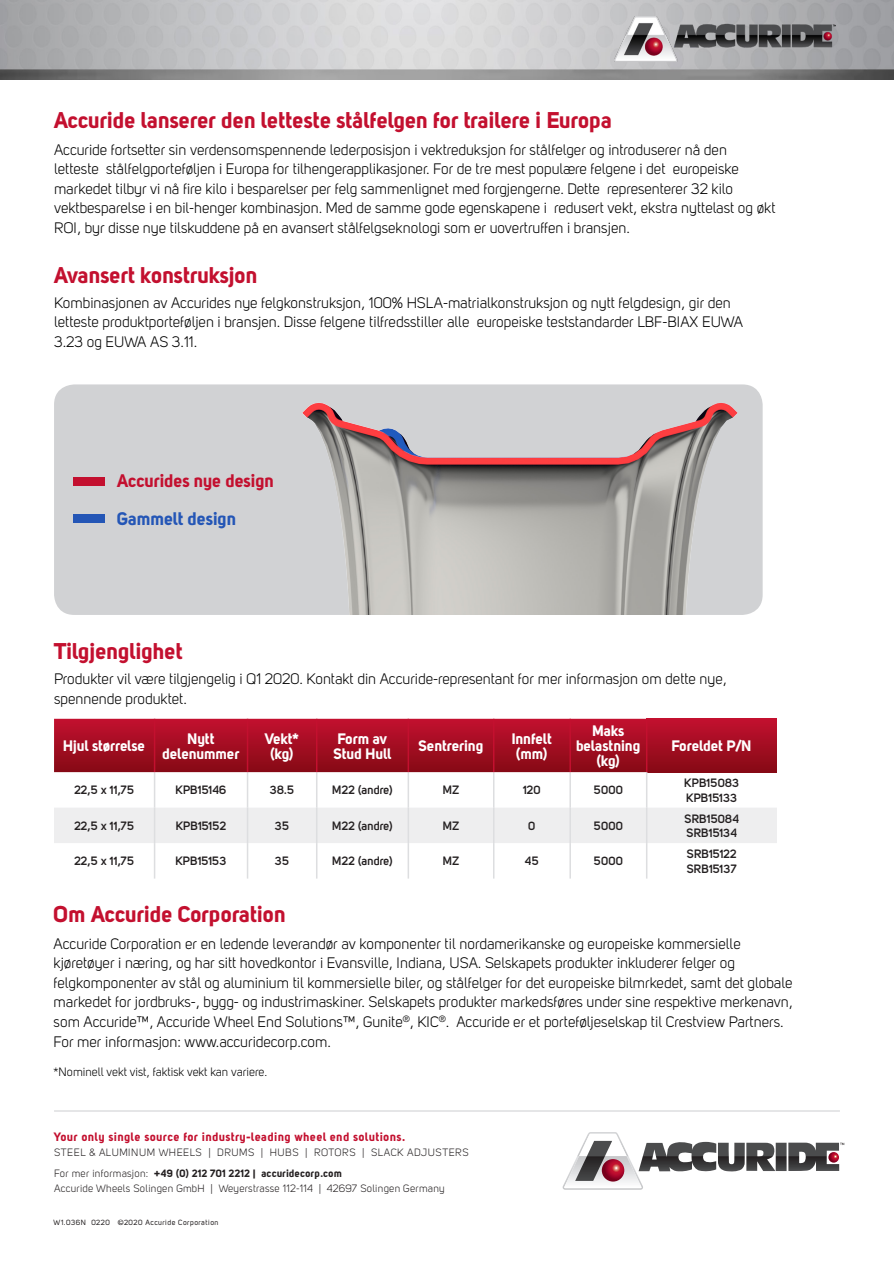
<style>
.page{position:relative;width:894px;height:1263px;background:#fff}
.page>*{position:absolute;margin:0;border:0;box-sizing:border-box;transform-origin:0 0}
.t1{font:22.5px "Uni Sans Bold";color:#c3102f}
.t2{font:18px "Uni Sans Bold";color:#c3102f}
.t3{font:18px "Uni Sans Bold";color:#2456b6}
.t4{font:15px/19.5px "Uni Sans Book";color:#000}
.t5{font:15px/15px "Uni Sans Bold";color:#fff;text-align:center}
.t6{font:700 12px "Uni Sans Semi";color:#231f20}
.t7{font:12px "Uni Sans Bold";letter-spacing:.045em;color:#c3102f}
.t8{font:12px "Uni Sans Book";color:#000}
.t9{font:10.5px "Uni Sans Book";letter-spacing:.025em;color:#231f20}
.t10{font:10.5px "Uni Sans Book";letter-spacing:.05em;color:#231f20}
.t11{font:10.5px "Uni Sans Bold";letter-spacing:.025em;color:#231f20}
.t12{font:7.5px "Uni Sans Regular";letter-spacing:.06em;color:#231f20}
.s1{font-family:"Uni Sans Book"}
</style>
<div class="page">
<div style="left:54px;top:384px;width:708px;height:231px;background:#d1d2d4;border-radius:20px"></div>
<hr style="left:54px;top:1110px;width:785px;height:1px;background:#dddee0">
<svg style="left:775px;top:1142px;width:11px;height:29px"></svg>
<svg style="left:562px;top:1132px;width:213px;height:57px"></svg>
<svg style="left:601px;top:1159px;width:23px;height:22px"></svg>
<svg style="left:788px;top:1142px;width:55px;height:29px"></svg>
<svg style="left:54px;top:719px;width:591px;height:53px;background:#a40d22"></svg>
<div style="left:646px;top:719px;width:130px;height:53px;background:linear-gradient(to bottom,#c2112f,#860a15)"></div>
<div style="left:54px;top:807px;width:722px;height:36px;background:#eeeeef"></div>
<hr style="left:154px;top:772px;width:1px;height:35px;background:#dddee0">
<hr style="left:247px;top:772px;width:1px;height:35px;background:#dddee0">
<hr style="left:316px;top:772px;width:1px;height:35px;background:#dddee0">
<hr style="left:407px;top:772px;width:2px;height:35px;background:#dddee0">
<hr style="left:493px;top:772px;width:1px;height:35px;background:#dddee0">
<hr style="left:569px;top:772px;width:1px;height:35px;background:#dddee0">
<hr style="left:154px;top:843px;width:1px;height:35px;background:#dddee0">
<hr style="left:247px;top:843px;width:1px;height:35px;background:#dddee0">
<hr style="left:316px;top:843px;width:1px;height:35px;background:#dddee0">
<hr style="left:407px;top:843px;width:2px;height:35px;background:#dddee0">
<hr style="left:493px;top:843px;width:1px;height:35px;background:#dddee0">
<hr style="left:569px;top:843px;width:1px;height:35px;background:#dddee0">
<hr style="left:154px;top:719px;width:1px;height:53px;background:#c3102f">
<hr style="left:247px;top:719px;width:1px;height:53px;background:#c3102f">
<hr style="left:316px;top:719px;width:1px;height:53px;background:#c3102f">
<hr style="left:407px;top:719px;width:2px;height:53px;background:#c3102f">
<hr style="left:493px;top:719px;width:1px;height:53px;background:#c3102f">
<hr style="left:569px;top:719px;width:1px;height:53px;background:#c3102f">
<hr style="left:154px;top:807px;width:1px;height:36px;background:#dddee0">
<hr style="left:247px;top:807px;width:1px;height:36px;background:#dddee0">
<hr style="left:316px;top:807px;width:1px;height:36px;background:#dddee0">
<hr style="left:407px;top:807px;width:2px;height:36px;background:#dddee0">
<hr style="left:493px;top:807px;width:1px;height:36px;background:#dddee0">
<hr style="left:569px;top:807px;width:1px;height:36px;background:#dddee0">
<hr style="left:645px;top:719px;width:2px;height:53px;background:#c3102f">
<hr style="left:645px;top:772px;width:2px;height:35px;background:#dddee0">
<hr style="left:645px;top:807px;width:2px;height:36px;background:#dddee0">
<hr style="left:645px;top:843px;width:2px;height:35px;background:#dddee0">
<img style="left:0;top:0;width:893px;height:79px">
<img style="left:614px;top:16px;width:221px;height:46px">
<img style="left:302px;top:402px;width:443px;height:213px">
<div style="left:74px;top:477px;width:31px;height:9px;background:#c3102f"></div>
<div style="left:74px;top:514px;width:31px;height:9px;background:#2456b6"></div>
<p class="t1" style="left:54px;top:106px;width:559px">Accuride lanserer den letteste stålfelgen for trailere i Europa</p>
<p class="t4" style="left:54px;top:140px;width:722px">Accuride fortsetter sin verdensomspennende lederposisjon i vektreduksjon for stålfelger og introduserer nå den letteste stålfelgporteføljen i Europa for tilhengerapplikasjoner. For de tre mest populære felgene i det europeiske markedet tilbyr vi nå fire kilo i besparelser per felg sammenlignet med forgjengerne. Dette representerer 32 kilo vektbesparelse i en bil-henger kombinasjon. Med de samme gode egenskapene i redusert vekt, ekstra nyttelast og økt ROI, byr disse nye tilskuddene på en avansert stålfelgseknologi som er uovertruffen i bransjen.</p>
<p class="t1" style="left:54px;top:261px;width:205px">Avansert konstruksjon</p>
<p class="t4" style="left:54px;top:293px;width:690px">Kombinasjonen av Accurides nye felgkonstruksjon, 100% HSLA-matrialkonstruksjon og nytt felgdesign, gir den letteste produktporteføljen i bransjen. Disse felgene tilfredsstiller alle europeiske teststandarder LBF-BIAX EUWA<br>3.23 og EUWA AS 3.11.</p>
<p class="t2" style="left:117px;top:470px;width:158px">Accurides nye design</p>
<p class="t3" style="left:117px;top:508px;width:120px">Gammelt design</p>
<p class="t1" style="left:54px;top:636px;width:130px">Tilgjenglighet</p>
<p class="t4" style="left:54px;top:669px;width:674px">Produkter vil være tilgjengelig i Q1 2020. Kontakt din Accuride-representant for mer informasjon om dette nye, spennende produktet.</p>
<p class="t5" style="left:63px;top:738px;width:83px">Hjul størrelse</p>
<p class="t5" style="left:187px;top:730px;width:29px">Nytt</p>
<p class="t5" style="left:162px;top:745px;width:79px">delenummer</p>
<p class="t5" style="left:265px;top:730px;width:36px">Vekt* (kg)</p>
<p class="t5" style="left:333px;top:730px;width:59px;text-align:left">Form av<br>Stud Hull</p>
<p class="t5" style="left:418px;top:738px;width:66px">Sentrering</p>
<p class="t5" style="left:512px;top:730px;width:41px">Innfelt</p>
<p class="t5" style="left:516px;top:745px;width:33px">(mm)</p>
<p class="t5" style="left:576px;top:723px;width:66px">Maks belastning (kg)</p>
<p class="t6" style="left:74px;top:783px;width:61px">22,5 x 11,75</p>
<p class="t6" style="left:175px;top:783px;width:52px">KPB15146</p>
<p class="t6" style="left:270px;top:783px;width:26px">38.5</p>
<p class="t6" style="left:332px;top:783px;width:62px">M22 (andre)</p>
<p class="t6" style="left:442px;top:783px;width:18px">MZ</p>
<p class="t6" style="left:523px;top:783px;width:19px">120</p>
<p class="t6" style="left:593px;top:783px;width:31px">5000</p>
<p class="t6" style="left:74px;top:818px;width:61px">22,5 x 11,75</p>
<p class="t6" style="left:176px;top:818px;width:52px">KPB15152</p>
<p class="t6" style="left:275px;top:818px;width:16px">35</p>
<p class="t6" style="left:332px;top:818px;width:62px">M22 (andre)</p>
<p class="t6" style="left:442px;top:818px;width:18px">MZ</p>
<p class="t6" style="left:528px;top:818px;width:9px">0</p>
<p class="t6" style="left:593px;top:818px;width:31px">5000</p>
<p class="t6" style="left:74px;top:854px;width:61px">22,5 x 11,75</p>
<p class="t6" style="left:175px;top:854px;width:53px">KPB15153</p>
<p class="t6" style="left:275px;top:854px;width:16px">35</p>
<p class="t6" style="left:332px;top:854px;width:62px">M22 (andre)</p>
<p class="t6" style="left:442px;top:854px;width:18px">MZ</p>
<p class="t6" style="left:524px;top:854px;width:16px">45</p>
<p class="t6" style="left:593px;top:854px;width:31px">5000</p>
<p class="t5" style="left:671px;top:738px;width:81px">Foreldet P/N</p>
<p class="t6" style="left:684px;top:775px;width:56px">KPB15083</p>
<p class="t6" style="left:686px;top:790px;width:53px">KPB15133</p>
<p class="t6" style="left:684px;top:811px;width:56px">SRB15084</p>
<p class="t6" style="left:686px;top:825px;width:52px">SRB15134</p>
<p class="t6" style="left:686px;top:846px;width:51px">SRB15122</p>
<p class="t6" style="left:686px;top:861px;width:52px">SRB15137</p>
<p class="t1" style="left:54px;top:900px;width:234px">Om Accuride Corporation</p>
<p class="t4" style="left:54px;top:934px;width:740px">Accuride Corporation er en ledende leverandør av komponenter til nordamerikanske og europeiske kommersielle kjøretøyer i næring, og har sitt hovedkontor i Evansville, Indiana, USA. Selskapets produkter inkluderer felger og felgkomponenter av stål og aluminium til kommersielle biler, og stålfelger for det europeiske bilmrkedet, samt det globale markedet for jordbruks-, bygg- og industrimaskiner. Selskapets produkter markedsføres under sine respektive merkenavn, som Accuride™, Accuride Wheel End Solutions™, Gunite<sup>®</sup>, KIC<sup>®</sup>. Accuride er et porteføljeselskap til Crestview Partners.<br>For mer informasjon: www.accuridecorp.com.</p>
<p class="t8" style="left:54px;top:1065px;width:215px">*Nominell vekt vist, faktisk vekt kan variere.</p>
<p class="t7" style="left:54px;top:1129px;width:352px">Your only single source for industry-leading wheel end solutions.</p>
<p class="t10" style="left:54px;top:1146px;width:416px">STEEL &amp; ALUMINUM WHEELS | DRUMS | HUBS | ROTORS | SLACK ADJUSTERS</p>
<p class="t11" style="left:54px;top:1166px;width:289px"><span class="s1">For mer informasjon:</span> +49 (0) 212 701 2212 | accuridecorp.com</p>
<p class="t9" style="left:54px;top:1182px;width:392px">Accuride Wheels Solingen GmbH | Weyerstrasse 112-114 | 42697 Solingen Germany</p>
<p class="t12" style="left:54px;top:1218px;width:166px">W1.036N 0220 ©2020 Accuride Corporation</p>
</div>
